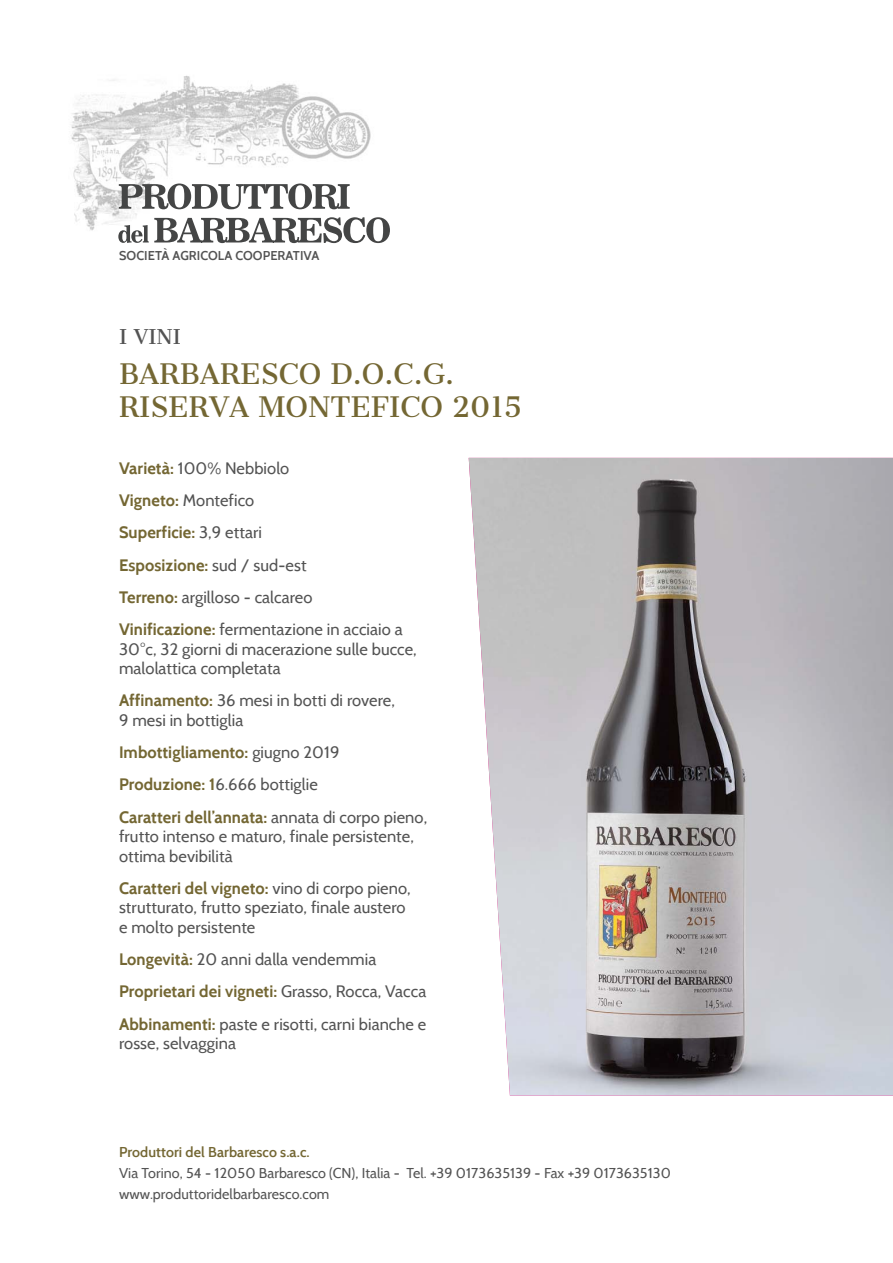
<style>
.page{position:relative;width:893px;height:1263px;background:#fff}
.page>*{position:absolute;margin:0;border:0;box-sizing:border-box;transform-origin:0 0}
.t1{font:27px/32.4px "Cantata One";color:#746733}
.t2{font:19.5px "Cantata One";color:#535353}
.t3{font:16.5px/32.2px "Cabin";letter-spacing:.005em;color:#535353}
.t4{font:700 16.5px/32.2px "Cabin";letter-spacing:.005em;color:#746733}
.t5{font:14.25px/21px "Cabin";letter-spacing:.005em;color:#535353}
.t6{font:600 14.25px "Cabin";letter-spacing:.005em;color:#746733}
.t7{font:600 12.75px "Cabin";letter-spacing:.005em;color:#535353}
.s1{font-weight:700;color:#746733}
.s2{font-weight:400;color:#535353}
</style>
<div class="page">
<img style="left:71px;top:75px;width:308px;height:169px">
<svg style="left:118px;top:184px;width:272px;height:59px"></svg>
<img style="left:469px;top:458px;width:424px;height:637px">
<p class="t7" style="left:119px;top:248px;width:127px">SOCietà agrico la coo</p>
<p class="t7" style="left:263px;top:248px;width:58px">perativa</p>
<p class="t2" style="left:119px;top:325px;width:63px">I VINI</p>
<h1 class="t1" style="left:119px;top:358px;width:404px">BARBARESCO D.O.C.G.<br>RISERVA MONTEFICO 2015</h1>
<p class="t3" style="left:119px;top:452px;width:285px"><span class="s1">Varietà:</span> 100% Nebbiolo<br><span class="s1">Vigneto:</span> Montefico<br><span class="s1">Superficie:</span> 3,9 ettari<br><span class="s1">Esposizione:</span> sud / sud-est<br><span class="s1">Terreno:</span> argilloso - calcareo<br><span class="s1">Vinificazione:</span> fermentazione in acciaio a</p>
<p class="t3" style="left:119px;top:639px;width:299px;line-height:19.5px">30°c, 32 giorni di macerazione sulle bucce, malolattica completata</p>
<p class="t3" style="left:119px;top:691px;width:277px;line-height:19.5px"><span class="s1">Affinamento:</span> 36 mesi in botti di rovere,<br>9 mesi in bottiglia</p>
<p class="t4" style="left:119px;top:736px;width:310px">Imbottigliamento: <span class="s2">giugno 2019<br></span>Produzione: 1<span class="s2">6.666 bottiglie<br></span>Caratteri dell’annata: <span class="s2">annata di corpo pieno,</span></p>
<p class="t3" style="left:119px;top:826px;width:296px;line-height:19.5px">frutto intenso e maturo, finale persistente, ottima bevibilità</p>
<p class="t3" style="left:119px;top:878px;width:293px;line-height:19.5px"><span class="s1">Caratteri del vigneto:</span> vino di corpo pieno, strutturato, frutto speziato, finale austero e molto persistente</p>
<p class="t3" style="left:119px;top:943px;width:309px"><span class="s1">Longevità:</span> 20 anni dalla vendemmia<br><span class="s1">Proprietari dei vigneti:</span> Grasso, Rocca, Vacca<br><span class="s1">Abbinamenti:</span> paste e risotti, carni bianche e</p>
<p class="t3" style="left:119px;top:1027px;width:118px">rosse, selvaggina</p>
<p class="t6" style="left:119px;top:1143px;width:192px">Produttori del Barbaresco s.a.c.</p>
<p class="t5" style="left:119px;top:1162px;width:553px">Via Torino, 54 - 12050 Barbaresco (CN), Italia - Tel. +39 0173635139 - Fax +39 0173635130 www.produttoridelbarbaresco.com</p>
</div>
